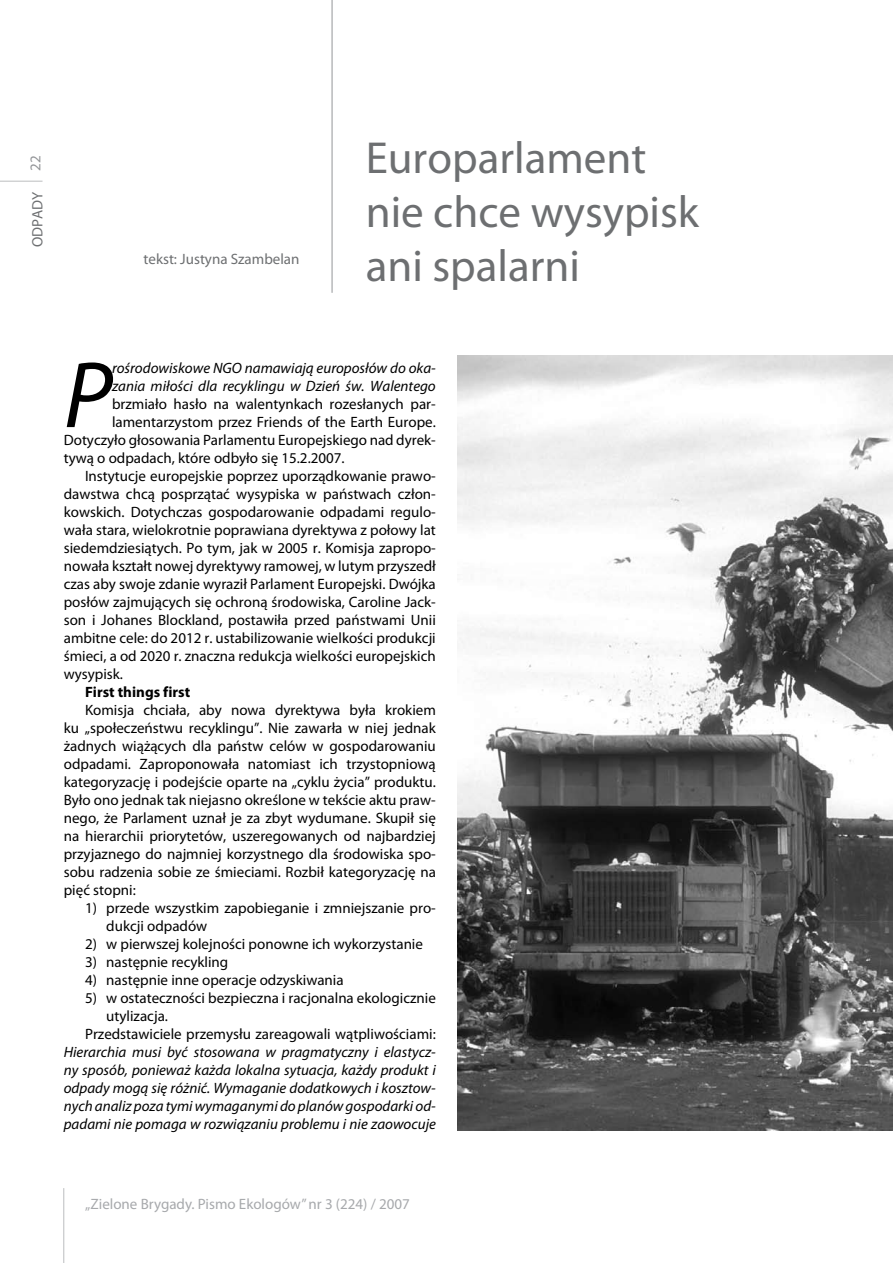
<style>
.page{position:relative;width:893px;height:1263px;background:#fff}
.page>*{position:absolute;margin:0;border:0;box-sizing:border-box;transform-origin:0 0}
.t1{font:italic 95.1px "Myriad Pro";color:#000}
.t2{font:45px/54px "Myriad Pro";color:#6d6f71}
.t3{font:15px/18px "Myriad Pro";color:#000;text-align:justify}
.t4{font:italic 15px/18px "Myriad Pro";color:#000}
.t5{font:15px "Myriad Pro";color:#a7a9ac}
.t6{font:15px "Myriad Pro";color:#6d6f71}
.t7{font:700 15px "Myriad Pro";color:#000}
.t8{font:15px "Myriad Pro";color:#939598}
</style>
<div class="page">
<img style="left:457px;top:355px;width:436px;height:775px">
<hr style="left:0;top:181px;width:43px;height:1px;background:#bcbdbf">
<hr style="left:63px;top:1188px;width:1px;height:75px;background:#bcbdbf">
<hr style="left:332px;top:0;width:1px;height:293px;background:#939598">
<p class="t8" style="left:26px;top:171px;width:17px;rotate:-90deg">22</p>
<p class="t6" style="left:28px;top:247px;width:57px;rotate:-90deg">ODPADY</p>
<p class="t6" style="left:144px;top:250px;width:157px">tekst: Justyna Szambelan</p>
<h2 class="t2" style="left:366px;top:130px;width:335px">Europarlament nie chce wysypisk ani spalarni</h2>
<h1 class="t1" style="left:64px;top:336px;width:50px">P</h1>
<p class="t4" style="left:112px;top:359px;width:325px">rośrodowiskowe NGO namawiają europosłów do oka&shy;zania miłości dla recyklingu w Dzień św. Walentego</p>
<p class="t3" style="left:112px;top:395px;width:325px">brzmiało hasło na walentynkach rozesłanych par-</p>
<p class="t3" style="left:112px;top:413px;width:325px">lamentarzystom przez Friends of the Earth Europe.</p>
<p class="t3" style="left:64px;top:431px;width:374px">Dotyczyło głosowania Parlamentu Europejskiego nad dyrek-</p>
<p class="t3" style="left:64px;top:449px;width:282px">tywą o odpadach, które odbyło się 15.2.2007.</p>
<p class="t3" style="left:85px;top:467px;width:352px">Instytucje europejskie poprzez uporządkowanie prawo-</p>
<p class="t3" style="left:64px;top:485px;width:374px">dawstwa chcą posprzątać wysypiska w państwach człon-</p>
<p class="t3" style="left:64px;top:503px;width:374px">kowskich. Dotychczas gospodarowanie odpadami regulo-</p>
<p class="t3" style="left:64px;top:521px;width:374px">wała stara, wielokrotnie poprawiana dyrektywa z połowy lat</p>
<p class="t3" style="left:64px;top:539px;width:374px">siedemdziesiątych. Po tym, jak w 2005 r. Komisja zapropo-</p>
<p class="t3" style="left:64px;top:557px;width:374px">nowała kształt nowej dyrektywy ramowej, w lutym przyszedł</p>
<p class="t3" style="left:64px;top:575px;width:374px">czas aby swoje zdanie wyraził Parlament Europejski. Dwójka</p>
<p class="t3" style="left:64px;top:593px;width:374px">posłów zajmujących się ochroną środowiska, Caroline Jack-</p>
<p class="t3" style="left:64px;top:611px;width:374px">son i Johanes Blockland, postawiła przed państwami Unii</p>
<p class="t3" style="left:64px;top:629px;width:374px">ambitne cele: do 2012 r. ustabilizowanie wielkości produkcji</p>
<p class="t3" style="left:64px;top:647px;width:373px">śmieci, a od 2020 r. znaczna redukcja wielkości europejskich</p>
<p class="t3" style="left:64px;top:665px;width:61px">wysypisk.</p>
<p class="t7" style="left:85px;top:682px;width:107px">First things first</p>
<p class="t3" style="left:64px;top:701px;width:374px;text-indent:21px">Komisja chciała, aby nowa dyrektywa była krokiem ku „społeczeństwu recyklingu”. Nie zawarła w niej jednak żadnych wiążących dla państw celów w gospodarowaniu odpadami. Zaproponowała natomiast ich trzystopniową kategoryzację i podejście oparte na „cyklu życia” produktu.<br>Było ono jednak tak niejasno określone w tekście aktu praw&shy;nego, że Parlament uznał je za zbyt wydumane. Skupił się na hierarchii priorytetów, uszeregowanych od najbardziej przyjaznego do najmniej korzystnego dla środowiska spo&shy;sobu radzenia sobie ze śmieciami. Rozbił kategoryzację na pięć stopni:</p>
<p class="t3" style="left:106px;top:899px;width:331px;text-indent:-21px">1) przede wszystkim zapobieganie i zmniejszanie pro&shy;dukcji odpadów</p>
<p class="t3" style="left:85px;top:935px;width:339px">2) w pierwszej kolejności ponowne ich wykorzystanie</p>
<p class="t3" style="left:85px;top:953px;width:145px">3) następnie recykling</p>
<p class="t3" style="left:85px;top:971px;width:260px">4) następnie inne operacje odzyskiwania</p>
<p class="t3" style="left:85px;top:989px;width:352px">5) w ostateczności bezpieczna i racjonalna ekologicznie</p>
<p class="t3" style="left:106px;top:1007px;width:63px">utylizacja.</p>
<p class="t3" style="left:85px;top:1025px;width:352px">Przedstawiciele przemysłu zareagowali wątpliwościami:</p>
<p class="t4" style="left:64px;top:1043px;width:374px;text-align:justify">Hierarchia musi być stosowana w pragmatyczny i elastycz&shy;ny sposób, ponieważ każda lokalna sytuacja, każdy produkt i odpady mogą się różnić. Wymaganie dodatkowych i kosztow&shy;nych analiz poza tymi wymaganymi do planów gospodarki od&shy;padami nie pomaga w rozwiązaniu problemu i nie zaowocuje</p>
<p class="t5" style="left:85px;top:1195px;width:326px">„Zielone Brygady. Pismo Ekologów” nr 3 (224) / 2007</p>
</div>
